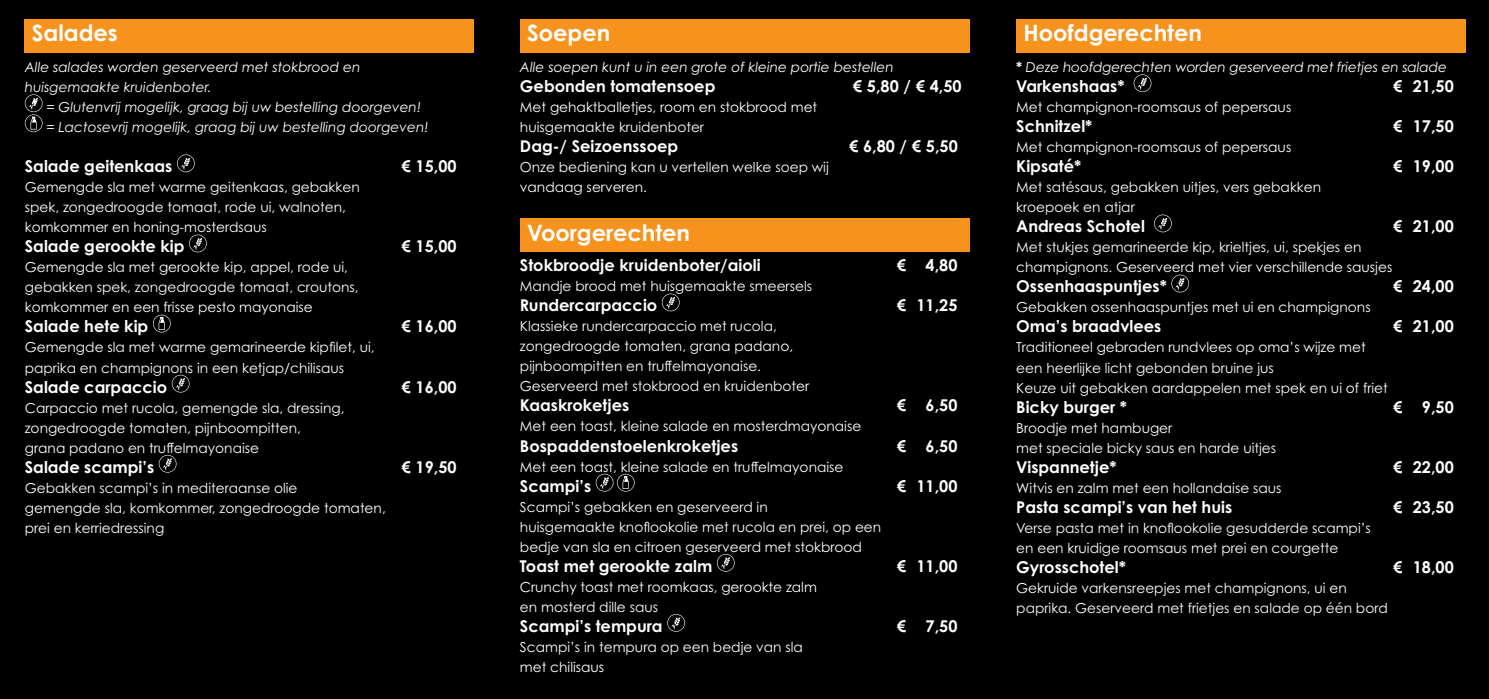
<style>
.page{position:relative;width:1489px;height:699px;background:#fff}
.page>*{position:absolute;margin:0;border:0;box-sizing:border-box;transform-origin:0 0}
.t1{font:700 22.5px "Century Gothic Pro";color:#fff}
.t2{font:700 16.25px "Century Gothic Pro";color:#fff}
.t3{font:13.75px/20px "Century Gothic Pro";color:#fff}
.t4{font:italic 13.75px/20px "Century Gothic Pro";color:#fff}
.s1{font-weight:700;font-style:normal}
</style>
<div class="page">
<div style="left:0;top:0;width:1488px;height:698px;background:#000"></div>
<div style="left:25px;top:19px;width:449px;height:34px;background:#f7931d"></div>
<svg style="left:25px;top:94px;width:18px;height:38px"></svg>
<svg style="left:177px;top:154px;width:18px;height:18px"></svg>
<svg style="left:189px;top:234px;width:18px;height:18px"></svg>
<svg style="left:153px;top:314px;width:18px;height:18px"></svg>
<svg style="left:172px;top:374px;width:17px;height:18px"></svg>
<svg style="left:159px;top:454px;width:17px;height:18px"></svg>
<div style="left:520px;top:19px;width:449px;height:34px;background:#f7931d"></div>
<div style="left:520px;top:218px;width:449px;height:34px;background:#f7931d"></div>
<svg style="left:662px;top:293px;width:17px;height:18px"></svg>
<svg style="left:595px;top:473px;width:39px;height:18px"></svg>
<svg style="left:717px;top:553px;width:17px;height:18px"></svg>
<svg style="left:667px;top:614px;width:18px;height:17px"></svg>
<div style="left:1016px;top:19px;width:449px;height:34px;background:#f7931d"></div>
<svg style="left:1133px;top:74px;width:18px;height:18px"></svg>
<svg style="left:1154px;top:214px;width:17px;height:18px"></svg>
<svg style="left:1171px;top:274px;width:17px;height:18px"></svg>
<h1 class="t1" style="left:32px;top:19px;width:87px">Salades</h1>
<p class="t4" style="left:25px;top:57px;width:337px">Alle salades worden geserveerd met stokbrood en huisgemaakte kruidenboter.</p>
<p class="t4" style="left:46px;top:97px;width:384px">= Glutenvrij mogelijk, graag bij uw bestelling doorgeven! = Lactosevrij mogelijk, graag bij uw bestelling doorgeven!</p>
<p class="t2" style="left:25px;top:156px;width:149px">Salade geitenkaas</p>
<p class="t2" style="left:401px;top:156px;width:57px">€ 15,00</p>
<p class="t3" style="left:25px;top:177px;width:336px">Gemengde sla met warme geitenkaas, gebakken spek, zongedroogde tomaat, rode ui, walnoten, komkommer en honing-mosterdsaus</p>
<p class="t2" style="left:25px;top:236px;width:161px">Salade gerookte kip</p>
<p class="t2" style="left:401px;top:236px;width:57px">€ 15,00</p>
<p class="t3" style="left:25px;top:257px;width:335px">Gemengde sla met gerookte kip, appel, rode ui, gebakken spek, zongedroogde tomaat, croutons, komkommer en een frisse pesto mayonaise</p>
<p class="t2" style="left:25px;top:316px;width:125px">Salade hete kip</p>
<p class="t2" style="left:401px;top:316px;width:57px">€ 16,00</p>
<p class="t3" style="left:25px;top:337px;width:351px">Gemengde sla met warme gemarineerde kipfilet, ui, paprika en champignons in een ketjap/chilisaus</p>
<p class="t2" style="left:25px;top:376px;width:144px">Salade carpaccio</p>
<p class="t2" style="left:401px;top:376px;width:57px">€ 16,00</p>
<p class="t3" style="left:25px;top:397px;width:321px">Carpaccio met rucola, gemengde sla, dressing, zongedroogde tomaten, pijnboompitten, grana padano en truffelmayonaise</p>
<p class="t2" style="left:25px;top:456px;width:131px">Salade scampi’s</p>
<p class="t2" style="left:401px;top:456px;width:57px">€ 19,50</p>
<p class="t3" style="left:25px;top:477px;width:362px">Gebakken scampi’s in mediteraanse olie<br>gemengde sla, komkommer, zongedroogde tomaten, prei en kerriedressing</p>
<h1 class="t1" style="left:527px;top:19px;width:85px">Soepen</h1>
<p class="t4" style="left:520px;top:57px;width:375px">Alle soepen kunt u in een grote of kleine portie bestellen</p>
<p class="t2" style="left:520px;top:76px;width:197px">Gebonden tomatensoep</p>
<p class="t2" style="left:852px;top:76px;width:110px">€ 5,80 / € 4,50</p>
<p class="t3" style="left:520px;top:97px;width:299px">Met gehaktballetjes, room en stokbrood met huisgemaakte kruidenboter</p>
<p class="t2" style="left:520px;top:136px;width:160px">Dag-/ Seizoenssoep</p>
<p class="t2" style="left:848px;top:136px;width:110px">€ 6,80 / € 5,50</p>
<p class="t3" style="left:520px;top:157px;width:310px">Onze bediening kan u vertellen welke soep wij vandaag serveren.</p>
<h1 class="t1" style="left:527px;top:218px;width:164px">Voorgerechten</h1>
<p class="t2" style="left:520px;top:255px;width:242px">Stokbroodje kruidenboter/aioli</p>
<p class="t2" style="left:896px;top:255px;width:63px">€ 4,80</p>
<p class="t3" style="left:520px;top:276px;width:293px">Mandje brood met huisgemaakte smeersels</p>
<p class="t2" style="left:520px;top:295px;width:139px">Rundercarpaccio</p>
<p class="t2" style="left:896px;top:295px;width:63px">€ 11,25</p>
<p class="t3" style="left:520px;top:316px;width:291px">Klassieke rundercarpaccio met rucola, zongedroogde tomaten, grana padano, pijnboompitten en truffelmayonaise.<br>Geserveerd met stokbrood en kruidenboter</p>
<p class="t2" style="left:520px;top:395px;width:111px">Kaaskroketjes</p>
<p class="t2" style="left:896px;top:395px;width:63px">€ 6,50</p>
<p class="t3" style="left:520px;top:416px;width:343px">Met een toast, kleine salade en mosterdmayonaise</p>
<p class="t2" style="left:520px;top:435px;width:220px">Bospaddenstoelenkroketjes</p>
<p class="t2" style="left:896px;top:435px;width:63px">€ 6,50</p>
<p class="t3" style="left:520px;top:456px;width:325px">Met een toast, kleine salade en truffelmayonaise</p>
<p class="t2" style="left:520px;top:475px;width:73px">Scampi’s</p>
<p class="t2" style="left:896px;top:475px;width:63px">€ 11,00</p>
<p class="t3" style="left:520px;top:496px;width:363px">Scampi’s gebakken en geserveerd in<br>huisgemaakte knoflookolie met rucola en prei, op een bedje van sla en citroen geserveerd met stokbrood</p>
<p class="t2" style="left:520px;top:555px;width:194px">Toast met gerookte zalm</p>
<p class="t2" style="left:896px;top:555px;width:63px">€ 11,00</p>
<p class="t3" style="left:520px;top:576px;width:298px">Crunchy toast met roomkaas, gerookte zalm en mosterd dille saus</p>
<p class="t2" style="left:520px;top:615px;width:144px">Scampi’s tempura</p>
<p class="t2" style="left:896px;top:615px;width:63px">€ 7,50</p>
<p class="t3" style="left:520px;top:636px;width:284px">Scampi’s in tempura op een bedje van sla met chilisaus</p>
<h1 class="t1" style="left:1023px;top:19px;width:180px">Hoofdgerechten</h1>
<p class="t4" style="left:1016px;top:57px;width:432px"><span class="s1">*</span> Deze hoofdgerechten worden geserveerd met frietjes en salade</p>
<p class="t2" style="left:1016px;top:76px;width:110px">Varkenshaas*</p>
<p class="t2" style="left:1392px;top:76px;width:63px">€ 21,50</p>
<p class="t3" style="left:1016px;top:97px;width:276px">Met champignon-roomsaus of pepersaus</p>
<p class="t2" style="left:1016px;top:116px;width:78px">Schnitzel*</p>
<p class="t2" style="left:1392px;top:116px;width:63px">€ 17,50</p>
<p class="t3" style="left:1016px;top:137px;width:276px">Met champignon-roomsaus of pepersaus</p>
<p class="t2" style="left:1016px;top:156px;width:66px">Kipsaté*</p>
<p class="t2" style="left:1392px;top:156px;width:63px">€ 19,00</p>
<p class="t3" style="left:1016px;top:177px;width:306px">Met satésaus, gebakken uitjes, vers gebakken kroepoek en atjar</p>
<p class="t2" style="left:1016px;top:216px;width:130px">Andreas Schotel</p>
<p class="t2" style="left:1392px;top:216px;width:63px">€ 21,00</p>
<p class="t3" style="left:1016px;top:237px;width:377px">Met stukjes gemarineerde kip, krieltjes, ui, spekjes en champignons. Geserveerd met vier verschillende sausjes</p>
<p class="t2" style="left:1016px;top:276px;width:152px">Ossenhaaspuntjes*</p>
<p class="t2" style="left:1392px;top:276px;width:63px">€ 24,00</p>
<p class="t3" style="left:1016px;top:297px;width:356px">Gebakken ossenhaaspuntjes met ui en champignons</p>
<p class="t2" style="left:1016px;top:316px;width:146px">Oma’s braadvlees</p>
<p class="t2" style="left:1392px;top:316px;width:63px">€ 21,00</p>
<p class="t3" style="left:1016px;top:337px;width:373px">Traditioneel gebraden rundvlees op oma’s wijze met een heerlijke licht gebonden bruine jus<br>Keuze uit gebakken aardappelen met spek en ui of friet</p>
<p class="t2" style="left:1016px;top:396px;width:112px">Bicky burger *</p>
<p class="t2" style="left:1392px;top:396px;width:63px">€ 9,50</p>
<p class="t3" style="left:1016px;top:417px;width:261px">Broodje met hambuger<br>met speciale bicky saus en harde uitjes</p>
<p class="t2" style="left:1016px;top:456px;width:102px">Vispannetje*</p>
<p class="t2" style="left:1392px;top:456px;width:63px">€ 22,00</p>
<p class="t3" style="left:1016px;top:477px;width:267px">Witvis en zalm met een hollandaise saus</p>
<p class="t2" style="left:1016px;top:496px;width:217px">Pasta scampi’s van het huis</p>
<p class="t2" style="left:1392px;top:496px;width:63px">€ 23,50</p>
<p class="t3" style="left:1016px;top:517px;width:356px">Verse pasta met in knoflookolie gesudderde scampi’s en een kruidige roomsaus met prei en courgette</p>
<p class="t2" style="left:1016px;top:556px;width:111px">Gyrosschotel*</p>
<p class="t2" style="left:1392px;top:556px;width:63px">€ 18,00</p>
<p class="t3" style="left:1016px;top:577px;width:373px">Gekruide varkensreepjes met champignons, ui en paprika. Geserveerd met frietjes en salade op één bord</p>
</div>
